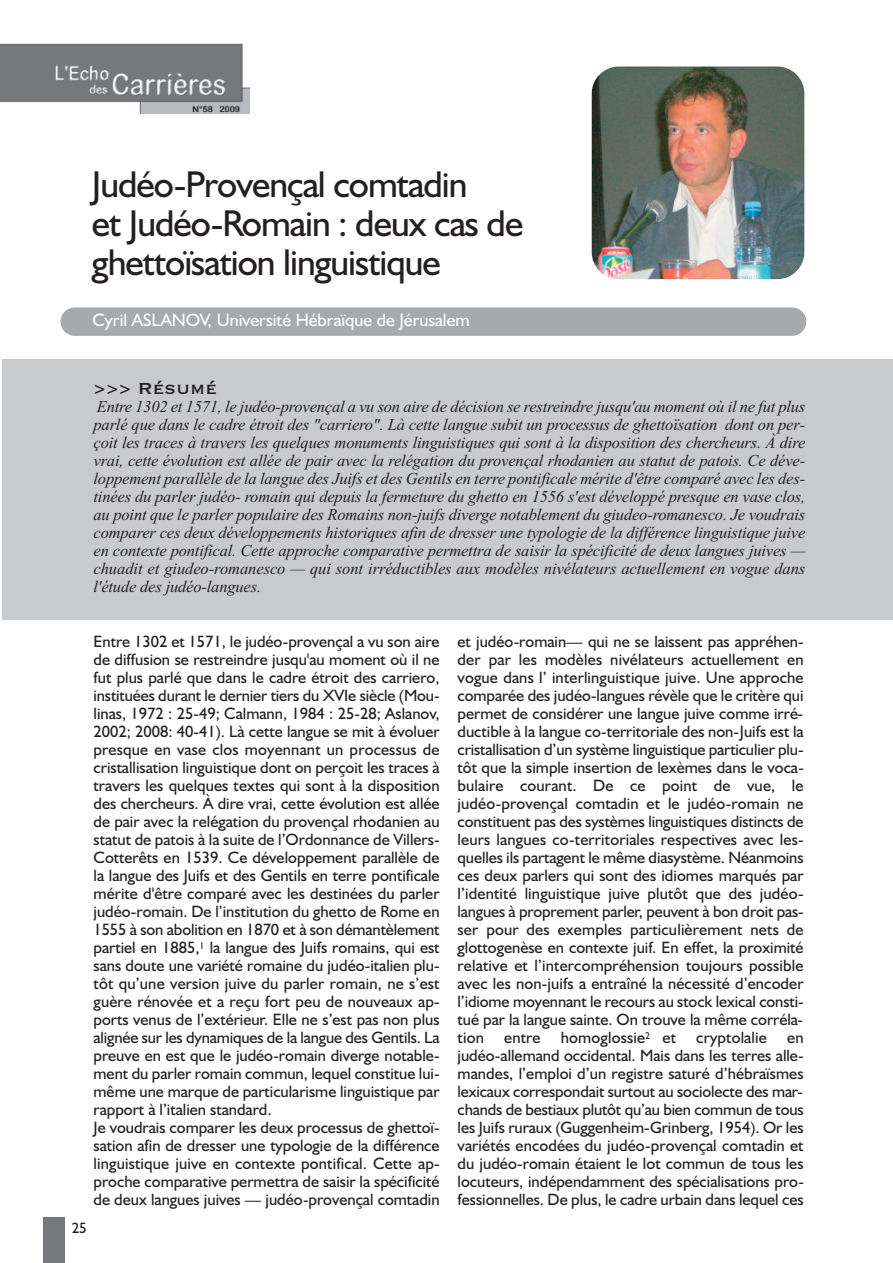
<style>
.page{position:relative;width:893px;height:1263px;background:#fff}
.page>*{position:absolute;margin:0;border:0;box-sizing:border-box;transform-origin:0 0}
.t1{font:37.5px/39px "Humanist 521 BT";letter-spacing:-.025em;color:#231f20}
.t2{font:21px "Copperplate";color:#231f20}
.t3{font:18px "Humanist 521 BT";color:#fff}
.t4{font:16.5px/18px "Humanist 521 BT";color:#231f20}
.t5{font:italic 16.5px/18px "Times New Roman";letter-spacing:-.005em;color:#231f20;text-align:justify}
.t6{font:15px "Humanist 521 BT";color:#231f20}
</style>
<div class="page">
<div style="left:2px;top:359px;width:891px;height:260px;background:#c9cacc"></div>
<img style="left:0;top:43px;width:250px;height:70px">
<div style="left:61px;top:307px;width:745px;height:29px;background:#a8a9ad;border-radius:14px"></div>
<img style="left:592px;top:67px;width:212px;height:212px;border-radius:27px">
<h1 class="t1" style="left:92px;top:169px;width:433px">Judéo-Provençal comtadin<br>et Judéo-Romain : deux cas de ghettoïsation linguistique</h1>
<p class="t3" style="left:92px;top:314px;width:379px">Cyril ASLANOV, Université Hébraïque de Jérusalem</p>
<p class="t2" style="left:94px;top:375px;width:125px">&gt;&gt;&gt; Résumé</p>
<p class="t5" style="left:94px;top:397px;width:713px">Entre 1302 et 1571, le judéo-provençal a vu son aire de décision se restreindre jusqu'au moment où il ne fut plus parlé que dans le cadre étroit des "carriero". Là cette langue subit un processus de ghettoïsation dont on per&shy;çoit les traces à travers les quelques monuments linguistiques qui sont à la disposition des chercheurs. À dire vrai, cette évolution est allée de pair avec la relégation du provençal rhodanien au statut de patois. Ce déve&shy;loppement parallèle de la langue des Juifs et des Gentils en terre pontificale mérite d'être comparé avec les des&shy;tinées du parler judéo- romain qui depuis la fermeture du ghetto en 1556 s'est développé presque en vase clos, au point que le parler populaire des Romains non-juifs diverge notablement du giudeo-romanesco. Je voudrais comparer ces deux développements historiques afin de dresser une typologie de la différence linguistique juive en contexte pontifical. Cette approche comparative permettra de saisir la spécificité de deux langues juives — chuadit et giudeo-romanesco — qui sont irréductibles aux modèles nivélateurs actuellement en vogue dans l'étude des judéo-langues.</p>
<p class="t4" style="left:94px;top:634px;width:348px">Entre 1302 et 1571, le judéo-provençal a vu son aire de diffusion se restreindre jusqu'au moment où il ne fut plus parlé que dans le cadre étroit des carriero, instituées durant le dernier tiers du XVIe siècle (Mou&shy;linas, 1972 : 25-49; Calmann, 1984 : 25-28; Aslanov, 2002; 2008: 40-41). Là cette langue se mit à évoluer presque en vase clos moyennant un processus de cristallisation linguistique dont on perçoit les traces à travers les quelques textes qui sont à la disposition des chercheurs. À dire vrai, cette évolution est allée de pair avec la relégation du provençal rhodanien au statut de patois à la suite de l’Ordonnance de Villers-Cotterêts en 1539. Ce développement parallèle de la langue des Juifs et des Gentils en terre pontificale mérite d'être comparé avec les destinées du parler judéo-romain. De l’institution du ghetto de Rome en 1555 à son abolition en 1870 et à son démantèlement partiel en 1885,<sup>1</sup> la langue des Juifs romains, qui est sans doute une variété romaine du judéo-italien plu&shy;tôt qu’une version juive du parler romain, ne s’est guère rénovée et a reçu fort peu de nouveaux ap&shy;ports venus de l’extérieur. Elle ne s’est pas non plus alignée sur les dynamiques de la langue des Gentils. La preuve en est que le judéo-romain diverge notable&shy;ment du parler romain commun, lequel constitue lui&shy;même une marque de particularisme linguistique par rapport à l’italien standard.<br>Je voudrais comparer les deux processus de ghettoï&shy;sation afin de dresser une typologie de la différence linguistique juive en contexte pontifical. Cette ap&shy;proche comparative permettra de saisir la spécificité de deux langues juives — judéo-provençal comtadin</p>
<p class="t4" style="left:458px;top:634px;width:348px;text-align:justify">et judéo-romain— qui ne se laissent pas appréhen&shy;der par les modèles nivélateurs actuellement en vogue dans l’ interlinguistique juive. Une approche comparée des judéo-langues révèle que le critère qui permet de considérer une langue juive comme irré&shy;ductible à la langue co-territoriale des non-Juifs est la cristallisation d’un système linguistique particulier plu&shy;tôt que la simple insertion de lexèmes dans le voca&shy;bulaire courant. De ce point de vue, le judéo-provençal comtadin et le judéo-romain ne constituent pas des systèmes linguistiques distincts de leurs langues co-territoriales respectives avec les&shy;quelles ils partagent le même diasystème. Néanmoins ces deux parlers qui sont des idiomes marqués par l’identité linguistique juive plutôt que des judéo&shy;langues à proprement parler, peuvent à bon droit pas&shy;ser pour des exemples particulièrement nets de glottogenèse en contexte juif. En effet, la proximité relative et l’intercompréhension toujours possible avec les non-juifs a entraîné la nécessité d’encoder l’idiome moyennant le recours au stock lexical consti&shy;tué par la langue sainte. On trouve la même corréla&shy;tion entre homoglossie<sup>2</sup> et cryptolalie en judéo-allemand occidental. Mais dans les terres alle&shy;mandes, l’emploi d’un registre saturé d’hébraïsmes lexicaux correspondait surtout au sociolecte des mar&shy;chands de bestiaux plutôt qu’au bien commun de tous les Juifs ruraux (Guggenheim-Grinberg, 1954). Or les variétés encodées du judéo-provençal comtadin et du judéo-romain étaient le lot commun de tous les locuteurs, indépendamment des spécialisations pro&shy;fessionnelles. De plus, le cadre urbain dans lequel ces</p>
<p class="t6" style="left:72px;top:1223px;width:17px">25</p>
</div>
